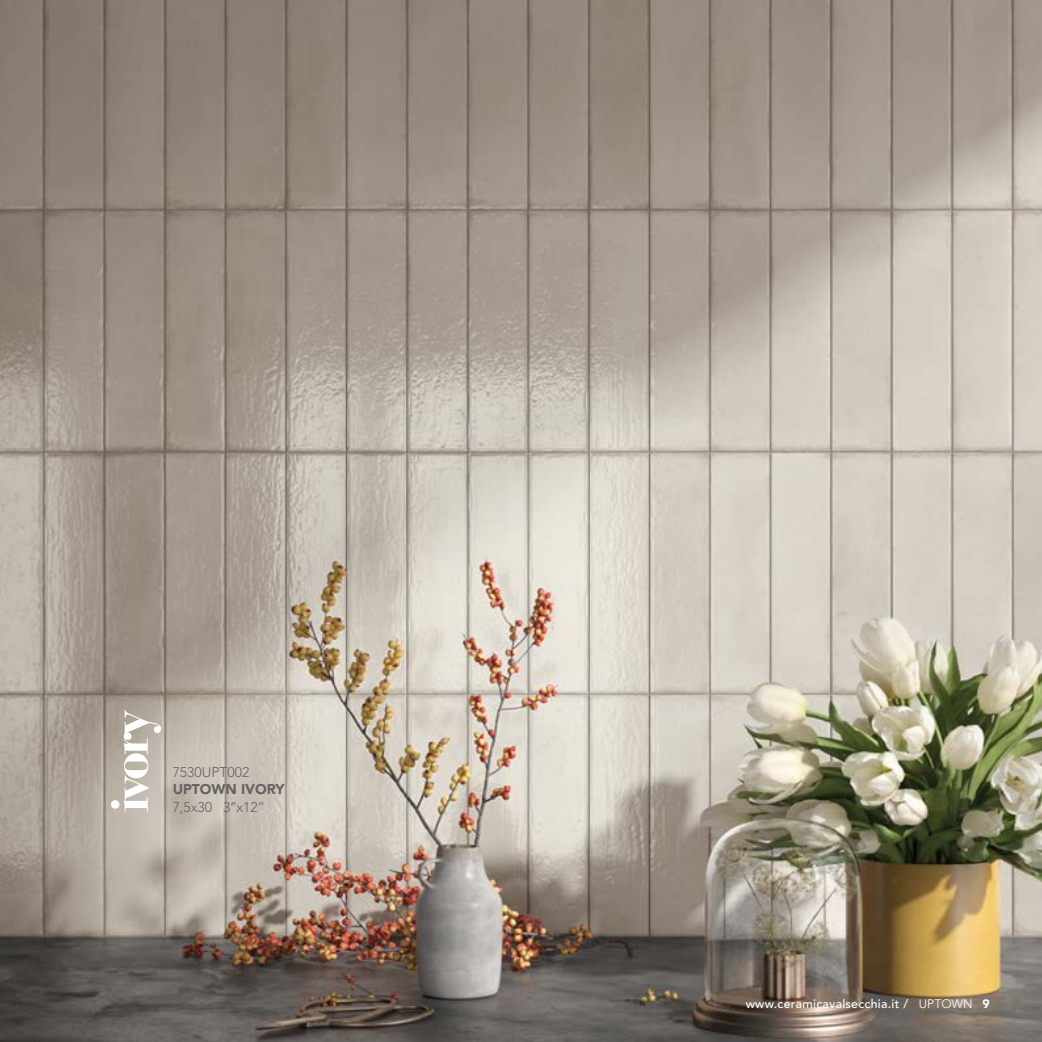
<style>
.page{position:relative;width:1042px;height:1042px;background:#fff}
.page>*{position:absolute;margin:0;border:0;box-sizing:border-box;transform-origin:0 0}
.t1{font:700 52.5px "Bauer Bodoni Std";letter-spacing:-.09em;color:#fff}
.t2{font:300 14px "Avenir LT Std";color:#646363}
.t3{font:900 14px "Avenir LT Std";color:#646363}
.t4{font:500 12.25px "Avenir LT Std";letter-spacing:.025em;color:#fff}
.s1{font-weight:300}
.s2{font-weight:900}
</style>
<div class="page">
<img style="left:0;top:0;width:1042px;height:1042px">
<h1 class="t1" style="left:98px;top:813px;width:105px;rotate:-90deg">ivory</h1>
<p class="t2" style="left:173px;top:763px;width:78px">7530UPT002</p>
<p class="t3" style="left:173px;top:781px;width:113px">UPTOWN IVORY</p>
<p class="t2" style="left:173px;top:798px;width:94px">7,5x30 3’’x12”</p>
<p class="t4" style="left:745px;top:996px;width:246px">www.ceramicavalsecchia.it / <span class="s1">UPTOWN</span> <span class="s2">9</span></p>
</div>
